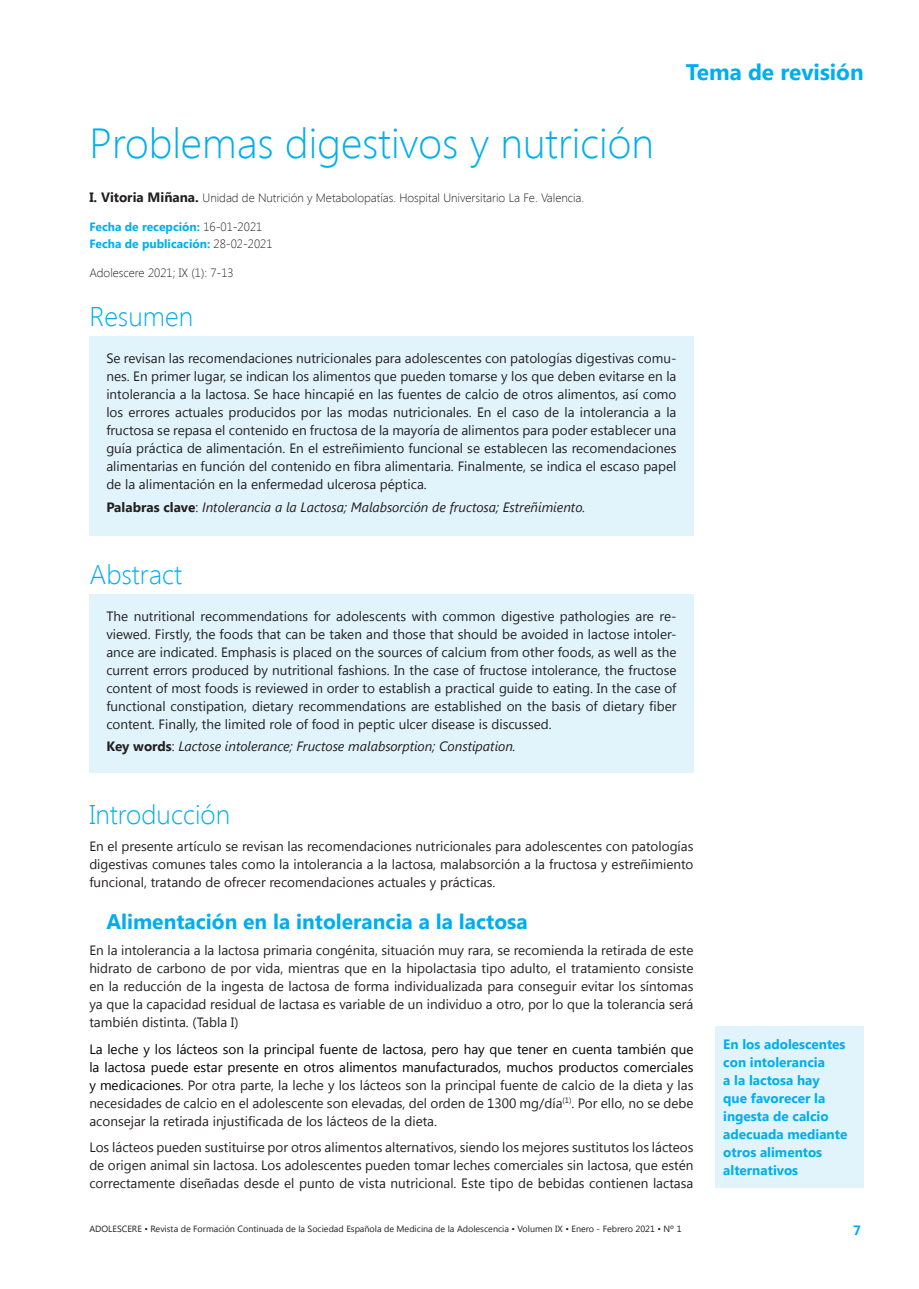
<style>
.page{position:relative;width:919px;height:1289px;background:#fff}
.page>*{position:absolute;margin:0;border:0;box-sizing:border-box;transform-origin:0 0}
.t1{font:300 42px "Segoe UI";color:#00aeef}
.t2{font:300 27px "Segoe UI";color:#00aeef}
.t3{font:700 22.5px "Segoe UI";color:#00aeef}
.t4{font:700 21px "Segoe UI";color:#00aeef}
.t5{font:13.5px/18px "Segoe UI";color:#231f20;text-align:justify}
.t6{font:italic 13.5px "Segoe UI";color:#231f20}
.t7{font:700 13.5px/18px "Segoe UI";color:#00aeef}
.t8{font:300 12px "Segoe UI";color:#231f20}
.t9{font:700 12px/16.5px "Segoe UI";color:#00aeef}
.t10{font:9px "Segoe UI";color:#231f20}
.s1{font-weight:700;font-size:13.5px}
.s2{font-weight:300;color:#231f20}
.s3{font-weight:700;font-style:normal}
.s4{font-style:normal}
.s5{color:#000001}
</style>
<div class="page">
<div style="left:89px;top:336px;width:604px;height:200px;background:#e1f4fc"></div>
<div style="left:89px;top:594px;width:604px;height:178px;background:#e1f4fc"></div>
<div style="left:714px;top:1026px;width:149px;height:161px;background:#e1f4fc"></div>
<h3 class="t3" style="left:685px;top:56px;width:179px">Tema de revisión</h3>
<h1 class="t1" style="left:89px;top:114px;width:566px">Problemas digestivos y nutrición</h1>
<p class="t8" style="left:89px;top:189px;width:496px"><span class="s1">I. Vitoria Miñana.</span> Unidad de Nutrición y Metabolopatías. Hospital Universitario La Fe. Valencia.</p>
<p class="t9" style="left:89px;top:218px;width:185px">Fecha de recepción: <span class="s2">16-01-2021<br></span>Fecha de publicación: <span class="s2">28-02-2021</span></p>
<p class="t8" style="left:89px;top:264px;width:146px">Adolescere 2021; IX (1): 7-13</p>
<h2 class="t2" style="left:89px;top:298px;width:105px">Resumen</h2>
<p class="t5" style="left:106px;top:349px;width:571px">Se revisan las recomendaciones nutricionales para adolescentes con patologías digestivas comu&shy;nes. En primer lugar, se indican los alimentos que pueden tomarse y los que deben evitarse en la intolerancia a la lactosa. Se hace hincapié en las fuentes de calcio de otros alimentos, así como los errores actuales producidos por las modas nutricionales. En el caso de la intolerancia a la fructosa se repasa el contenido en fructosa de la mayoría de alimentos para poder establecer una guía práctica de alimentación. En el estreñimiento funcional se establecen las recomendaciones alimentarias en función del contenido en fibra alimentaria. Finalmente, se indica el escaso papel de la alimentación en la enfermedad ulcerosa péptica.</p>
<p class="t6" style="left:106px;top:497px;width:480px"><span class="s3">Palabras clave</span><span class="s4">:</span> Intolerancia a la Lactosa; Malabsorción de fructosa; Estreñimiento.</p>
<h2 class="t2" style="left:89px;top:555px;width:94px">Abstract</h2>
<p class="t5" style="left:106px;top:606px;width:571px">The nutritional recommendations for adolescents with common digestive pathologies are re&shy;viewed. Firstly, the foods that can be taken and those that should be avoided in lactose intoler&shy;ance are indicated. Emphasis is placed on the sources of calcium from other foods, as well as the current errors produced by nutritional fashions. In the case of fructose intolerance, the fructose content of most foods is reviewed in order to establish a practical guide to eating. In the case of functional constipation, dietary recommendations are established on the basis of dietary fiber content. Finally, the limited role of food in peptic ulcer disease is discussed.</p>
<p class="t6" style="left:106px;top:737px;width:411px"><span class="s3">Key words</span><span class="s4">:</span> Lactose intolerance; Fructose malabsorption; Constipation.</p>
<h2 class="t2" style="left:89px;top:795px;width:142px">Introducción</h2>
<p class="t5" style="left:89px;top:836px;width:605px">En el presente artículo se revisan las recomendaciones nutricionales para adolescentes con patologías digestivas comunes tales como la intolerancia a la lactosa, malabsorción a la fructosa y estreñimiento funcional, tratando de ofrecer recomendaciones actuales y prácticas.</p>
<h3 class="t4" style="left:106px;top:906px;width:423px">Alimentación en la intolerancia a la lactosa</h3>
<p class="t5" style="left:89px;top:940px;width:605px">En la intolerancia a la lactosa primaria congénita, situación muy rara, se recomienda la retirada de este hidrato de carbono de por vida, mientras que en la hipolactasia tipo adulto, el tratamiento consiste en la reducción de la ingesta de lactosa de forma individualizada para conseguir evitar los síntomas ya que la capacidad residual de lactasa es variable de un individuo a otro, por lo que la tolerancia será también distinta. (Tabla I)</p>
<p class="t5" style="left:89px;top:1039px;width:605px"><span class="s5">La leche y los lácteos son la principal fuente de lactosa, pero hay que tener en cuenta también que la lactosa puede estar presente en otros alimentos manufacturados, muchos productos comerciales y medicaciones</span>. Por otra parte, la leche y los lácteos son la principal fuente de calcio de la dieta y las necesidades de calcio en el adolescente son elevadas, del orden de 1300 mg/día<sup>(1)</sup>. Por ello, no se debe aconsejar la retirada injustificada de los lácteos de la dieta.</p>
<p class="t5" style="left:89px;top:1137px;width:605px">Los lácteos pueden sustituirse por otros alimentos alternativos, siendo los mejores sustitutos los lácteos de origen animal sin lactosa. Los adolescentes pueden tomar leches comerciales sin lactosa, que estén correctamente diseñadas desde el punto de vista nutricional. Este tipo de bebidas contienen lactasa</p>
<p class="t7" style="left:723px;top:1034px;width:125px">En los adolescentes con intolerancia<br>a la lactosa hay<br>que favorecer la ingesta de calcio adecuada mediante otros alimentos alternativos</p>
<p class="t10" style="left:89px;top:1222px;width:593px">ADOLESCERE • Revista de Formación Continuada de la Sociedad Española de Medicina de la Adolescencia • Volumen IX • Enero - Febrero 2021 • Nº 1</p>
<p class="t7" style="left:853px;top:1220px;width:9px">7</p>
</div>
